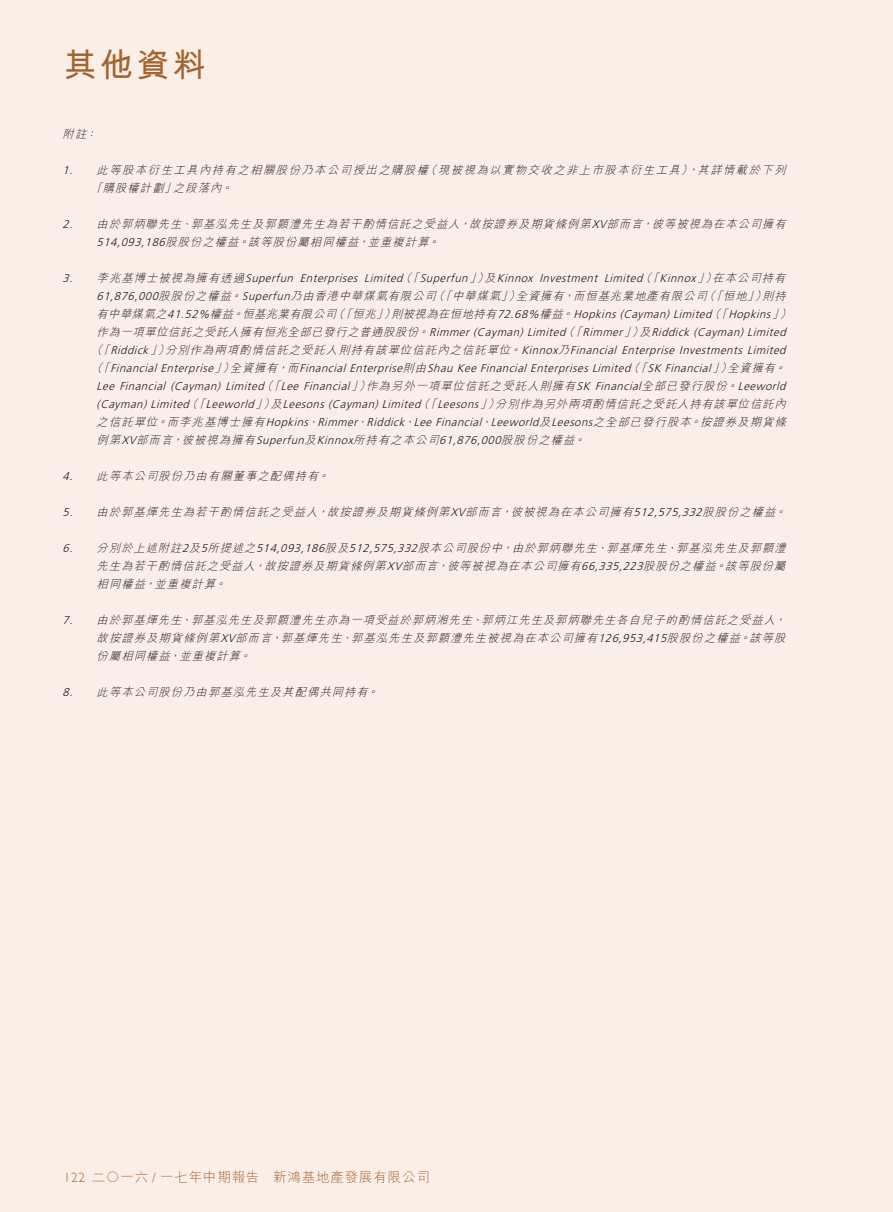
<style>
.page{position:relative;width:893px;height:1212px;background:#faeee9}
.page>*{position:absolute;margin:0;border:0;box-sizing:border-box;transform-origin:0 0}
.Body_Text{font:700 33px "M Hei HK";color:#a3652c}
.t1{font:300 13.5px "M Hei HK";letter-spacing:.06em;color:#a3652c}
.Body_Text-2{font:300 13.5px "Gill Sans Std";color:#a3652c}
.Notes{font:italic 300 11.25px "Frutiger LT Std";color:#231f20}
.Notes-2{font:italic 300 11.25px/18px "M Hei HK";color:#231f20}
.s1{font-family:"Frutiger LT Std"}
.s2{font-family:"M Hei HK"}
.s3{font-family:"Gill Sans Std"}
</style>
<div class="page">
<p class="Body_Text" style="left:64px;top:40px;width:143px">其他資料</p>
<p class="Notes-2" style="left:63px;top:124px;width:39px">附註：</p>
<p class="Notes-2" style="left:91px;top:160px;width:699px;text-indent:-28px"><span class="s1">1.</span> 此等股本衍生工具內持有之相關股份乃本公司授出之購股權（現被視為以實物交收之非上市股本衍生工具），其詳情載於下列「購股權計劃」之段落內。</p>
<p class="Notes-2" style="left:97px;top:214px;width:693px;text-indent:-34px"><span class="s1">2.</span> 由於郭炳聯先生、郭基泓先生及郭顥澧先生為若干酌情信託之受益人，故按證券及期貨條例第<span class="s1">XV</span>部而言，彼等被視為在本公司擁有<br><span class="s1">514,093,186</span>股股份之權益。該等股份屬相同權益，並重複計算。</p>
<p class="Notes" style="left:63px;top:271px;width:727px">3. <span class="s2">李兆基博士被視為擁有透過</span>Superfun Enterprises Limited<span class="s2">（「</span>Superfun <span class="s2">」）及</span>Kinnox Investment Limited<span class="s2">（「</span>Kinnox <span class="s2">」）在本公司持有</span></p>
<p class="Notes-2" style="left:97px;top:286px;width:693px"><span class="s1">61,876,000</span>股股份之權益。<span class="s1">Superfun</span>乃由香港中華煤氣有限公司（「中華煤氣」）全資擁有，而恒基兆業地產有限公司（「恒地」）則持</p>
<p class="Notes" style="left:97px;top:307px;width:699px"><span class="s2">有中華煤氣之</span>41.52%<span class="s2">權益。恒基兆業有限公司（「恒兆」）則被視為在恒地持有</span>72.68%<span class="s2">權益。</span>Hopkins (Cayman) Limited<span class="s2">（「</span>Hopkins<span class="s2">」）</span></p>
<p class="Notes" style="left:97px;top:325px;width:694px"><span class="s2">作為一項單位信託之受託人擁有恒兆全部已發行之普通股股份。</span>Rimmer (Cayman) Limited<span class="s2">（「</span>Rimmer <span class="s2">」）及</span>Riddick (Cayman) Limited</p>
<p class="Notes" style="left:91px;top:343px;width:699px"><span class="s2">（「</span>Riddick <span class="s2">」）分別作為兩項酌情信託之受託人則持有該單位信託內之信託單位。</span>Kinnox<span class="s2">乃</span>Financial Enterprise Investments Limited</p>
<p class="Notes" style="left:91px;top:361px;width:699px"><span class="s2">（「</span>Financial Enterprise <span class="s2">」）全資擁有，而</span>Financial Enterprise<span class="s2">則由</span>Shau Kee Financial Enterprises Limited<span class="s2">（「</span>SK Financial <span class="s2">」）全資擁有。</span></p>
<p class="Notes" style="left:97px;top:379px;width:694px">Lee Financial (Cayman) Limited<span class="s2">（「</span>Lee Financial <span class="s2">」）作為另外一項單位信託之受託人則擁有</span>SK Financial<span class="s2">全部已發行股份。</span>Leeworld</p>
<p class="Notes" style="left:97px;top:397px;width:693px">(Cayman) Limited<span class="s2">（「</span>Leeworld <span class="s2">」）及</span>Leesons (Cayman) Limited<span class="s2">（「</span>Leesons <span class="s2">」）分別作為另外兩項酌情信託之受託人持有該單位信託內</span></p>
<p class="Notes" style="left:97px;top:415px;width:693px"><span class="s2">之信託單位。而李兆基博士擁有</span>Hopkins<span class="s2">、</span>Rimmer<span class="s2">、</span>Riddick<span class="s2">、</span>Lee Financial<span class="s2">、</span>Leeworld<span class="s2">及</span>Leesons<span class="s2">之全部已發行股本。按證券及期貨條</span></p>
<p class="Notes-2" style="left:97px;top:430px;width:493px">例第<span class="s1">XV</span>部而言，彼被視為擁有<span class="s1">Superfun</span>及<span class="s1">Kinnox</span>所持有之本公司<span class="s1">61,876,000</span>股股份之權益。</p>
<p class="Notes-2" style="left:63px;top:466px;width:271px"><span class="s1">4.</span> 此等本公司股份乃由有關董事之配偶持有。</p>
<p class="Notes-2" style="left:63px;top:502px;width:727px"><span class="s1">5.</span> 由於郭基煇先生為若干酌情信託之受益人，故按證券及期貨條例第<span class="s1">XV</span>部而言，彼被視為在本公司擁有<span class="s1">512,575,332</span>股股份之權益。</p>
<p class="Notes-2" style="left:97px;top:538px;width:693px;text-align:justify;text-indent:-34px"><span class="s1">6.</span> 分別於上述附註<span class="s1">2</span>及<span class="s1">5</span>所提述之<span class="s1">514,093,186</span>股及<span class="s1">512,575,332</span>股本公司股份中，由於郭炳聯先生、郭基煇先生、郭基泓先生及郭顥澧先生為若干酌情信託之受益人，故按證券及期貨條例第<span class="s1">XV</span>部而言，彼等被視為在本公司擁有<span class="s1">66,335,223</span>股股份之權益。該等股份屬相同權益，並重複計算。</p>
<p class="Notes-2" style="left:97px;top:610px;width:693px;text-align:justify;text-indent:-34px"><span class="s1">7.</span> 由於郭基煇先生、郭基泓先生及郭顥澧先生亦為一項受益於郭炳湘先生、郭炳江先生及郭炳聯先生各自兒子的酌情信託之受益人，故按證券及期貨條例第<span class="s1">XV</span>部而言，郭基煇先生、郭基泓先生及郭顥澧先生被視為在本公司擁有<span class="s1">126,953,415</span>股股份之權益。該等股份屬相同權益，並重複計算。</p>
<p class="Notes-2" style="left:63px;top:682px;width:320px"><span class="s1">8.</span> 此等本公司股份乃由郭基泓先生及其配偶共同持有。</p>
<p class="Body_Text-2" style="left:64px;top:1169px;width:23px">122</p>
<p class="t1" style="left:92px;top:1170px;width:339px">二○一六 <span class="s3">/</span> 一七年中期報告 新鴻基地產發展有限公司</p>
</div>
